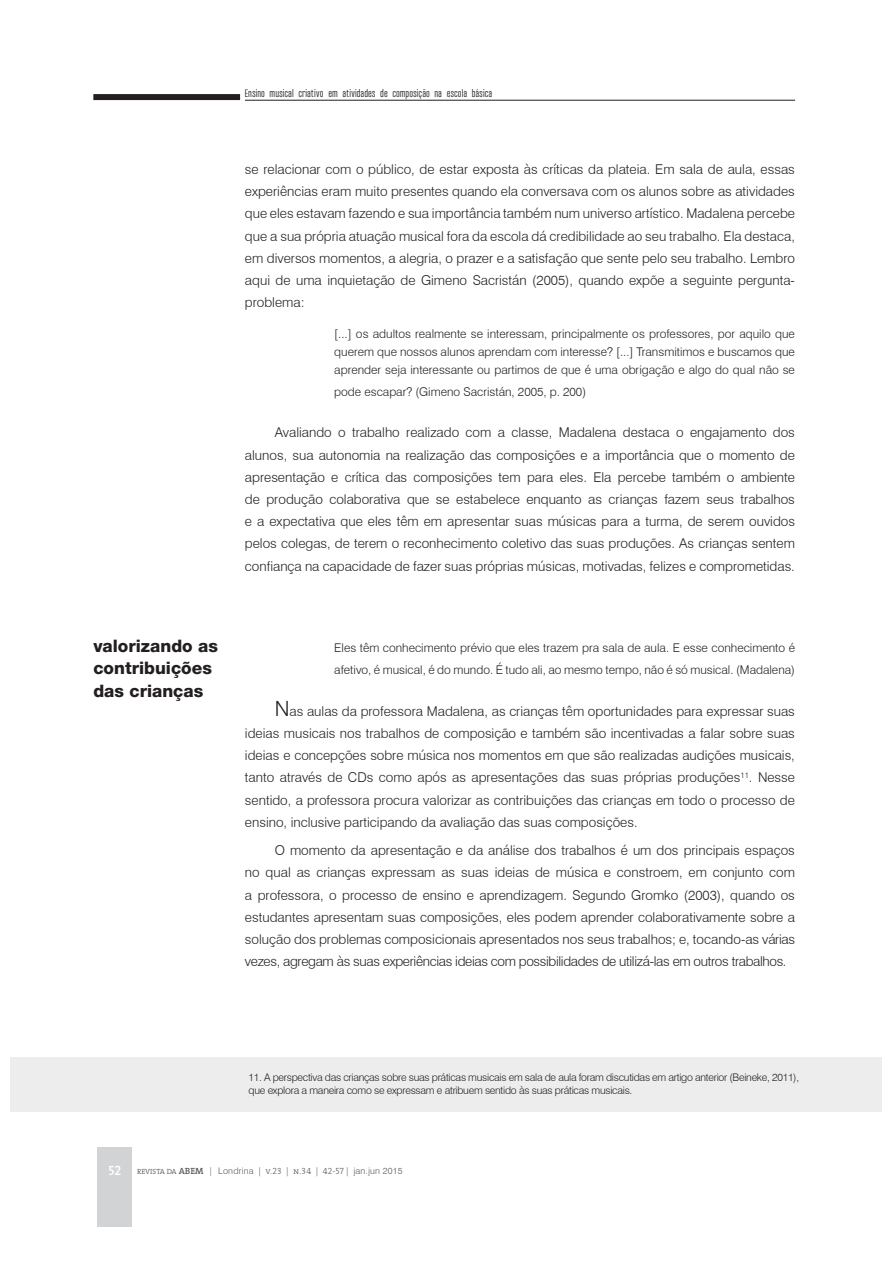
<style>
.page{position:relative;width:893px;height:1263px;background:#fff}
.page>*{position:absolute;margin:0;border:0;box-sizing:border-box;transform-origin:0 0}
.t1{font:800 17.25px/22.5px "Helvetica Neue";color:#231f20}
.t2{font:300 13.5px/22.2px "Swiss 721 BT";color:#231f20;text-align:justify}
.t3{font:300 12px/18px "Swiss 721 BT";color:#231f20;text-align:justify}
.t4{font:300 10.5px/13.5px "Swiss 721 BT";letter-spacing:-.025em;color:#231f20}
.t5{font:9px "Wearetrippin Short";color:#231f20}
.t6{font:300 9px "Swiss 721 BT";letter-spacing:.02em;color:#58595b}
.s1{font-size:21px}
.s2{font-family:"The Serif Semi Bold Caps";font-weight:400;font-size:13.5px;color:#fff}
.s3{font-family:"The Serif";font-size:7.5px}
.s4{font-family:"The Serif";font-weight:600}
.s5{font-family:"The Serif Light Caps";font-weight:400}
</style>
<div class="page">
<hr style="left:245px;top:100px;width:550px;height:1px;background:#231f20">
<div style="left:93px;top:94px;width:147px;height:6px;background:#231f20"></div>
<div style="left:98px;top:1147px;width:34px;height:80px;background:#d1d3d4"></div>
<div style="left:10px;top:1058px;width:872px;height:54px;background:#ededee"></div>
<p class="t5" style="left:245px;top:89px;width:249px">Ensino musical criativo em atividades de composição na escola básica</p>
<p class="t1" style="left:93px;top:636px;width:126px">valorizando as contribuições das crianças</p>
<p class="t2" style="left:245px;top:158px;width:551px">se relacionar com o público, de estar exposta às críticas da plateia. Em sala de aula, essas experiências eram muito presentes quando ela conversava com os alunos sobre as atividades que eles estavam fazendo e sua importância também num universo artístico. Madalena percebe que a sua própria atuação musical fora da escola dá credibilidade ao seu trabalho. Ela destaca, em diversos momentos, a alegria, o prazer e a satisfação que sente pelo seu trabalho. Lembro aqui de uma inquietação de Gimeno Sacristán (2005), quando expõe a seguinte pergunta&shy;problema:</p>
<p class="t3" style="left:334px;top:325px;width:462px">[...] os adultos realmente se interessam, principalmente os professores, por aquilo que querem que nossos alunos aprendam com interesse? [...] Transmitimos e buscamos que aprender seja interessante ou partimos de que é uma obrigação e algo do qual não se</p>
<p class="t3" style="left:334px;top:383px;width:253px">pode escapar? (Gimeno Sacristán, 2005, p. 200)</p>
<p class="t2" style="left:245px;top:421px;width:551px;text-indent:30px">Avaliando o trabalho realizado com a classe, Madalena destaca o engajamento dos alunos, sua autonomia na realização das composições e a importância que o momento de apresentação e crítica das composições tem para eles. Ela percebe também o ambiente de produção colaborativa que se estabelece enquanto as crianças fazem seus trabalhos e a expectativa que eles têm em apresentar suas músicas para a turma, de serem ouvidos pelos colegas, de terem o reconhecimento coletivo das suas produções. As crianças sentem confiança na capacidade de fazer suas próprias músicas, motivadas, felizes e comprometidas.</p>
<p class="t3" style="left:334px;top:637px;width:462px;line-height:22.2px">Eles têm conhecimento prévio que eles trazem pra sala de aula. E esse conhecimento é afetivo, é musical, é do mundo. É tudo ali, ao mesmo tempo, não é só musical. (Madalena)</p>
<p class="t2" style="left:245px;top:700px;width:551px;text-indent:30px"><span class="s1">N</span>as aulas da professora Madalena, as crianças têm oportunidades para expressar suas ideias musicais nos trabalhos de composição e também são incentivadas a falar sobre suas ideias e concepções sobre música nos momentos em que são realizadas audições musicais, tanto através de CDs como após as apresentações das suas próprias produções<sup>11</sup>. Nesse sentido, a professora procura valorizar as contribuições das crianças em todo o processo de ensino, inclusive participando da avaliação das suas composições.</p>
<p class="t2" style="left:245px;top:839px;width:551px;text-indent:30px">O momento da apresentação e da análise dos trabalhos é um dos principais espaços no qual as crianças expressam as suas ideias de música e constroem, em conjunto com a professora, o processo de ensino e aprendizagem. Segundo Gromko (2003), quando os estudantes apresentam suas composições, eles podem aprender colaborativamente sobre a solução dos problemas composicionais apresentados nos seus trabalhos; e, tocando-as várias vezes, agregam às suas experiências ideias com possibilidades de utilizá-las em outros trabalhos.</p>
<p class="t4" style="left:249px;top:1070px;width:552px">11. A perspectiva das crianças sobre suas práticas musicais em sala de aula foram discutidas em artigo anterior (Beineke, 2011), que explora a maneira como se expressam e atribuem sentido às suas práticas musicais.</p>
<p class="t6" style="left:108px;top:1166px;width:296px"><span class="s2">52</span> <span class="s3">REVISTA DA</span> <span class="s4">ABEM</span> | Londrina <span class="s5">| v.23 | n.34 | 42-57 |</span> jan.jun 2015</p>
</div>
